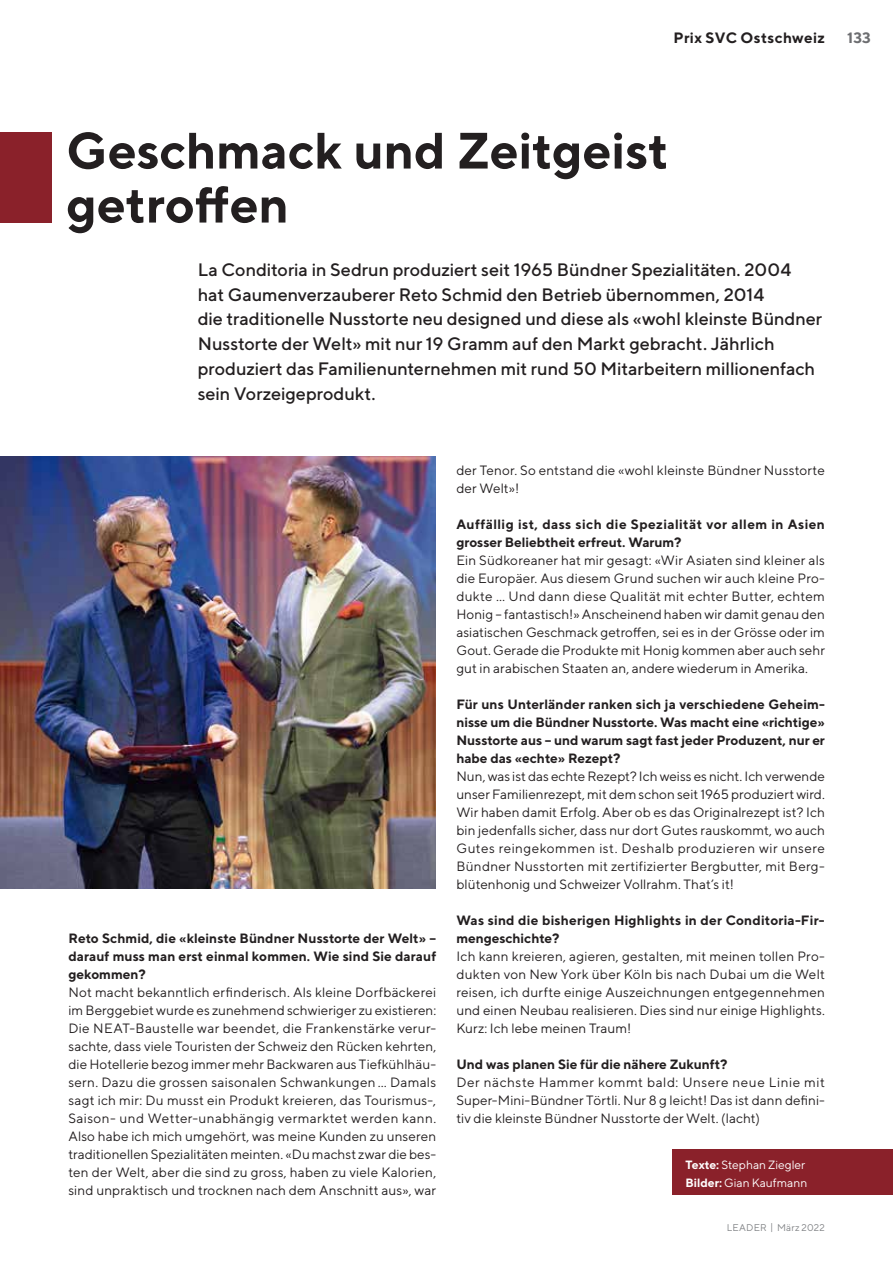
<style>
.page{position:relative;width:893px;height:1263px;background:#fff}
.page>*{position:absolute;margin:0;border:0;box-sizing:border-box;transform-origin:0 0}
.t1{font:700 51px/54px "TT Norms";letter-spacing:-.005em;color:#231f20}
.t2{font:500 18px/24.8px "TT Norms";letter-spacing:-.005em;color:#231f20}
.t3{font:700 15px "TT Norms";letter-spacing:.025em;color:#231f20}
.t4{font:700 15px "TT Norms";color:#6d6e71}
.t5{font:13.5px/18px "TT Norms";letter-spacing:.005em;color:#231f20;text-align:justify}
.t6{font:700 13.5px/18px "TT Norms";letter-spacing:-.005em;color:#231f20;text-align:justify}
.t7{font:700 13.5px/18px "TT Norms";letter-spacing:.03em;color:#231f20}
.t8{font:700 13.5px/18px "TT Norms";letter-spacing:.015em;color:#231f20}
.t9{font:12px/17.2px "TT Norms";color:#fff}
.t10{font:9.75px "TT Norms";letter-spacing:.025em;color:#808285}
.s1{font-weight:700}
</style>
<div class="page">
<div style="left:0;top:133px;width:51px;height:90px;background:#8a212a"></div>
<img style="left:0;top:457px;width:436px;height:432px">
<div style="left:673px;top:1150px;width:220px;height:45px;background:#8a212a"></div>
<p class="t3" style="left:673px;top:28px;width:153px">Prix SVC Ostschweiz</p>
<p class="t4" style="left:847px;top:28px;width:25px">133</p>
<h1 class="t1" style="left:66px;top:122px;width:604px">Geschmack und Zeitgeist getroffen</h1>
<p class="t2" style="left:198px;top:257px;width:626px">La Conditoria in Sedrun produziert seit 1965 Bündner Spezialitäten. 2004 hat Gaumenverzauberer Reto Schmid den Betrieb übernommen, 2014<br>die traditionelle Nusstorte neu designed und diese als «wohl kleinste Bündner Nusstorte der Welt» mit nur 19 Gramm auf den Markt gebracht. Jährlich produziert das Familienunternehmen mit rund 50 Mitarbeitern millionenfach sein Vorzeigeprodukt.</p>
<p class="t6" style="left:68px;top:928px;width:369px">Reto Schmid, die «kleinste Bündner Nusstorte der Welt» – darauf muss man erst einmal kommen. Wie sind Sie darauf gekommen?</p>
<p class="t5" style="left:68px;top:982px;width:369px">Not macht bekanntlich erfinderisch. Als kleine Dorfbäckerei im Berggebiet wurde es zunehmend schwieriger zu existieren:<br>Die NEAT-Baustelle war beendet, die Frankenstärke verur&shy;sachte, dass viele Touristen der Schweiz den Rücken kehrten, die Hotellerie bezog immer mehr Backwaren aus Tiefkühlhäu&shy;sern. Dazu die grossen saisonalen Schwankungen… Damals sagt ich mir: Du musst ein Produkt kreieren, das Tourismus-, Saison- und Wetter-unabhängig vermarktet werden kann.<br>Also habe ich mich umgehört, was meine Kunden zu unseren traditionellen Spezialitäten meinten. «Du machst zwar die bes&shy;ten der Welt, aber die sind zu gross, haben zu viele Kalorien, sind unpraktisch und trocknen nach dem Anschnitt aus», war</p>
<p class="t5" style="left:456px;top:460px;width:370px">der Tenor. So entstand die «wohl kleinste Bündner Nusstorte der Welt»!</p>
<p class="t7" style="left:456px;top:514px;width:370px">Auffällig ist, dass sich die Spezialität vor allem in Asien grosser Beliebtheit erfreut. Warum?</p>
<p class="t5" style="left:456px;top:550px;width:370px">Ein Südkoreaner hat mir gesagt: «Wir Asiaten sind kleiner als die Europäer. Aus diesem Grund suchen wir auch kleine Pro&shy;dukte … Und dann diese Qualität mit echter Butter, echtem Honig – fantastisch!» Anscheinend haben wir damit genau den asiatischen Geschmack getroffen, sei es in der Grösse oder im Gout. Gerade die Produkte mit Honig kommen aber auch sehr gut in arabischen Staaten an, andere wiederum in Amerika.</p>
<p class="t6" style="left:456px;top:694px;width:370px">Für uns Unterländer ranken sich ja verschiedene Geheim&shy;nisse um die Bündner Nusstorte. Was macht eine «richtige» Nusstorte aus – und warum sagt fast jeder Produzent, nur er habe das «echte» Rezept?</p>
<p class="t5" style="left:456px;top:766px;width:370px">Nun, was ist das echte Rezept? Ich weiss es nicht. Ich verwende unser Familienrezept, mit dem schon seit 1965 produziert wird.<br>Wir haben damit Erfolg. Aber ob es das Originalrezept ist? Ich bin jedenfalls sicher, dass nur dort Gutes rauskommt, wo auch Gutes reingekommen ist. Deshalb produzieren wir unsere Bündner Nusstorten mit zertifizierter Bergbutter, mit Berg&shy;blütenhonig und Schweizer Vollrahm. That’s it!</p>
<p class="t8" style="left:456px;top:910px;width:370px">Was sind die bisherigen Highlights in der Conditoria-Fir&shy;mengeschichte?</p>
<p class="t5" style="left:456px;top:946px;width:370px">Ich kann kreieren, agieren, gestalten, mit meinen tollen Pro&shy;dukten von New York über Köln bis nach Dubai um die Welt reisen, ich durfte einige Auszeichnungen entgegennehmen und einen Neubau realisieren. Dies sind nur einige Highlights.<br>Kurz: Ich lebe meinen Traum!</p>
<p class="t6" style="left:456px;top:1054px;width:273px">Und was planen Sie für die nähere Zukunft?</p>
<p class="t5" style="left:456px;top:1072px;width:370px">Der nächste Hammer kommt bald: Unsere neue Linie mit Super-Mini-Bündner Törtli. Nur 8 g leicht! Das ist dann defini&shy;tiv die kleinste Bündner Nusstorte der Welt. (lacht)</p>
<p class="t9" style="left:685px;top:1156px;width:123px"><span class="s1">Texte:</span> Stephan Ziegler<br><span class="s1">Bilder:</span> Gian Kaufmann</p>
<p class="t10" style="left:727px;top:1221px;width:100px">LEADER | März 2022</p>
</div>
